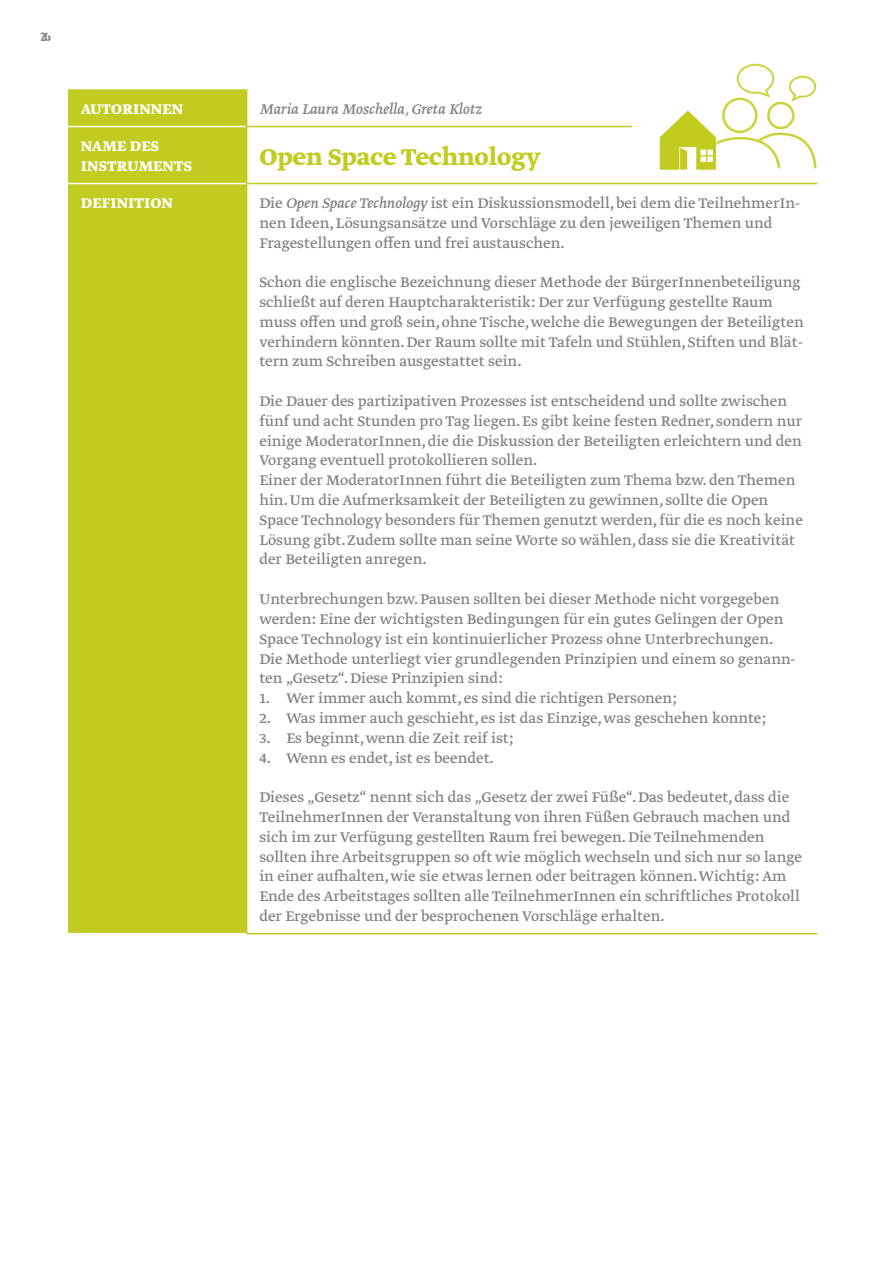
<style>
.page{position:relative;width:893px;height:1263px;background:#fff}
.page>*{position:absolute;margin:0;border:0;box-sizing:border-box;transform-origin:0 0}
.t1{font:700 27px "Greta Text";color:#c2cb20}
.t2{font:16.5px/19.8px "Greta Text";color:#808285}
.t3{font:700 16.5px/19.8px "Greta Text";letter-spacing:.01em;color:#fff}
.t4{font:16.5px "Greta Text Regular Italic Plus";color:#808285}
.t5{font:12px "Captureit";color:#808285}
.s1{font-family:"Greta Text Regular Italic Plus"}
</style>
<div class="page">
<div style="left:68px;top:89px;width:178px;height:844px;background:#c2cb20"></div>
<hr style="left:246px;top:89px;width:1px;height:37px;background:#c2cb20">
<hr style="left:246px;top:127px;width:1px;height:56px;background:#c2cb20">
<hr style="left:246px;top:183px;width:571px;height:1px;background:#c2cb20">
<hr style="left:246px;top:184px;width:1px;height:749px;background:#c2cb20">
<hr style="left:246px;top:933px;width:571px;height:1px;background:#c2cb20">
<hr style="left:68px;top:183px;width:178px;height:1px;background:#fff">
<hr style="left:68px;top:126px;width:178px;height:1px;background:#fff">
<hr style="left:246px;top:126px;width:571px;height:1px;background:#c2cb20">
<div style="left:632px;top:60px;width:201px;height:115px;background:#fff"></div>
<svg style="left:660px;top:64px;width:157px;height:106px"></svg>
<p class="t5" style="left:41px;top:30px;width:12px">26</p>
<p class="t3" style="left:81px;top:100px;width:104px">AUTORINNEN</p>
<p class="t4" style="left:259px;top:99px;width:224px">Maria Laura Moschella, Greta Klotz</p>
<p class="t3" style="left:81px;top:137px;width:113px">NAME DES<br>INSTRUMENTS</p>
<h1 class="t1" style="left:259px;top:141px;width:283px">Open Space Technology</h1>
<p class="t3" style="left:81px;top:194px;width:94px">DEFINITION</p>
<p class="t2" style="left:259px;top:194px;width:542px">Die <span class="s1">Open Space Technology</span> ist ein Diskussionsmodell, bei dem die TeilnehmerIn&shy;nen Ideen, Lösungsansätze und Vorschläge zu den jeweiligen Themen und<br>Fragestellungen offen und frei austauschen.</p>
<p class="t2" style="left:259px;top:273px;width:546px">Schon die englische Bezeichnung dieser Methode der BürgerInnenbeteiligung schließt auf deren Hauptcharakteristik: Der zur Verfügung gestellte Raum muss offen und groß sein, ohne Tische, welche die Bewegungen der Beteiligten verhindern könnten. Der Raum sollte mit Tafeln und Stühlen, Stiften und Blät&shy;tern zum Schreiben ausgestattet sein.</p>
<p class="t2" style="left:259px;top:392px;width:545px">Die Dauer des partizipativen Prozesses ist entscheidend und sollte zwischen fünf und acht Stunden pro Tag liegen. Es gibt keine festen Redner, sondern nur einige ModeratorInnen, die die Diskussion der Beteiligten erleichtern und den Vorgang eventuell protokollieren sollen.<br>Einer der ModeratorInnen führt die Beteiligten zum Thema bzw. den Themen hin. Um die Aufmerksamkeit der Beteiligten zu gewinnen, sollte die Open Space Technology besonders für Themen genutzt werden, für die es noch keine Lösung gibt. Zudem sollte man seine Worte so wählen, dass sie die Kreativität der Beteiligten anregen.</p>
<p class="t2" style="left:259px;top:590px;width:538px">Unterbrechungen bzw. Pausen sollten bei dieser Methode nicht vorgegeben werden: Eine der wichtigsten Bedingungen für ein gutes Gelingen der Open Space Technology ist ein kontinuierlicher Prozess ohne Unterbrechungen.<br>Die Methode unterliegt vier grundlegenden Prinzipien und einem so genann&shy;ten „Gesetz“. Diese Prinzipien sind:</p>
<p class="t2" style="left:259px;top:689px;width:419px">1. Wer immer auch kommt, es sind die richtigen Personen;</p>
<p class="t2" style="left:259px;top:709px;width:508px">2. Was immer auch geschieht, es ist das Einzige, was geschehen konnte;</p>
<p class="t2" style="left:259px;top:729px;width:256px">3. Es beginnt, wenn die Zeit reif ist;</p>
<p class="t2" style="left:259px;top:748px;width:236px">4. Wenn es endet, ist es beendet.</p>
<p class="t2" style="left:259px;top:788px;width:544px">Dieses „Gesetz“ nennt sich das „Gesetz der zwei Füße“. Das bedeutet, dass die TeilnehmerInnen der Veranstaltung von ihren Füßen Gebrauch machen und sich im zur Verfügung gestellten Raum frei bewegen. Die Teilnehmenden sollten ihre Arbeitsgruppen so oft wie möglich wechseln und sich nur so lange in einer aufhalten, wie sie etwas lernen oder beitragen können. Wichtig: Am Ende des Arbeitstages sollten alle TeilnehmerInnen ein schriftliches Protokoll der Ergebnisse und der besprochenen Vorschläge erhalten.</p>
</div>
